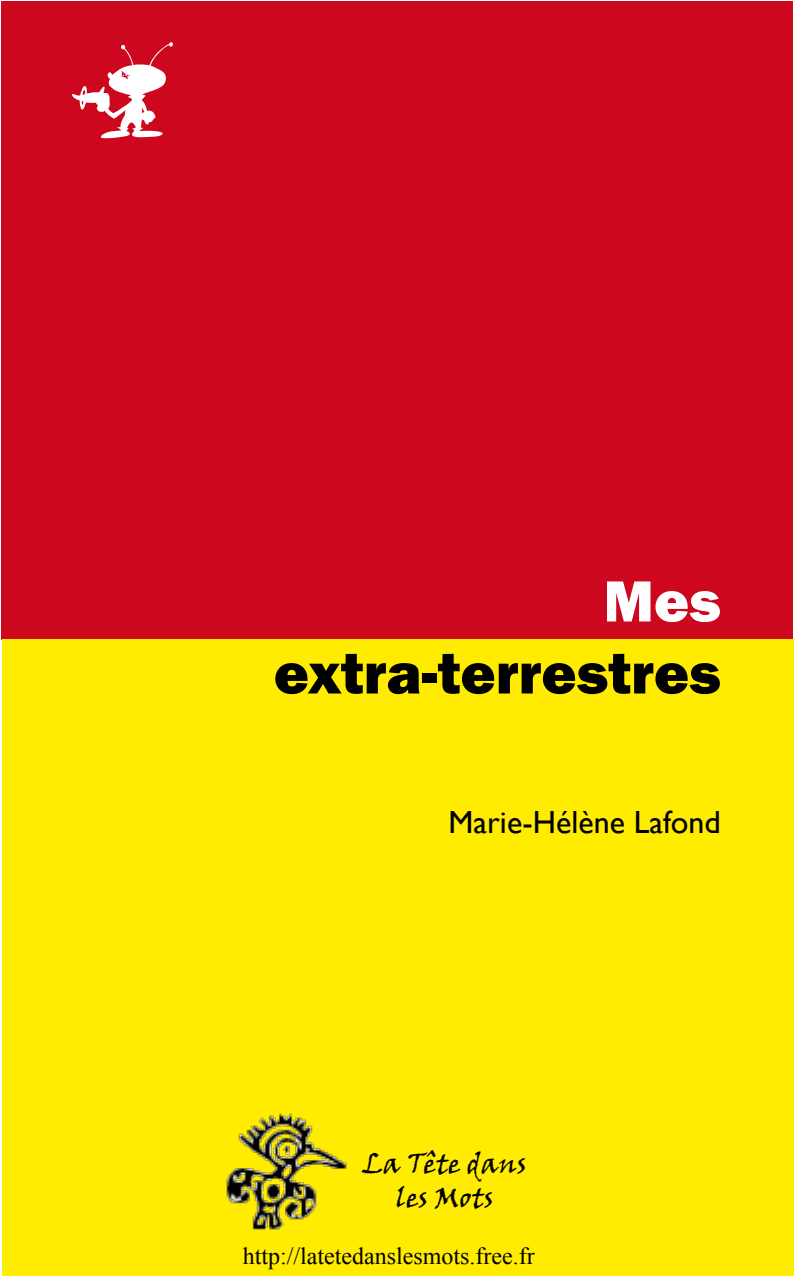
<style>
.page{position:relative;width:794px;height:1276px;background:#fff}
.page>*{position:absolute;margin:0;border:0;box-sizing:border-box;transform-origin:0 0}
.t1{font:96px "Space Station Hokuspokus";color:#fff}
.t2{font:800 60px "Franklin Gothic";color:#000}
.t3{font:800 60px "Franklin Gothic";color:#fff}
.t4{font:32px "Gill Sans";color:#000}
.t5{font:28px/33.6px "Viner Hand ITC";color:#000;text-align:center}
.t6{font:24px "Times New Roman";color:#000}
</style>
<div class="page">
<div style="left:1px;top:1px;width:792px;height:638px;background:#cc071e"></div>
<div style="left:2px;top:639px;width:792px;height:637px;background:#ffec00"></div>
<img style="left:226px;top:1113px;width:121px;height:117px">
<h1 class="t1" style="left:72px;top:49px;width:102px">J</h1>
<h2 class="t3" style="left:603px;top:562px;width:119px">Mes</h2>
<h2 class="t2" style="left:274px;top:634px;width:448px">extra-terrestres</h2>
<h3 class="t4" style="left:448px;top:803px;width:274px">Marie-Hélène Lafond</h3>
<p class="t5" style="left:363px;top:1146px;width:165px">La Tête dans les Mots</p>
<p class="t6" style="left:243px;top:1240px;width:293px">http://latetedanslesmots.free.fr</p>
</div>
